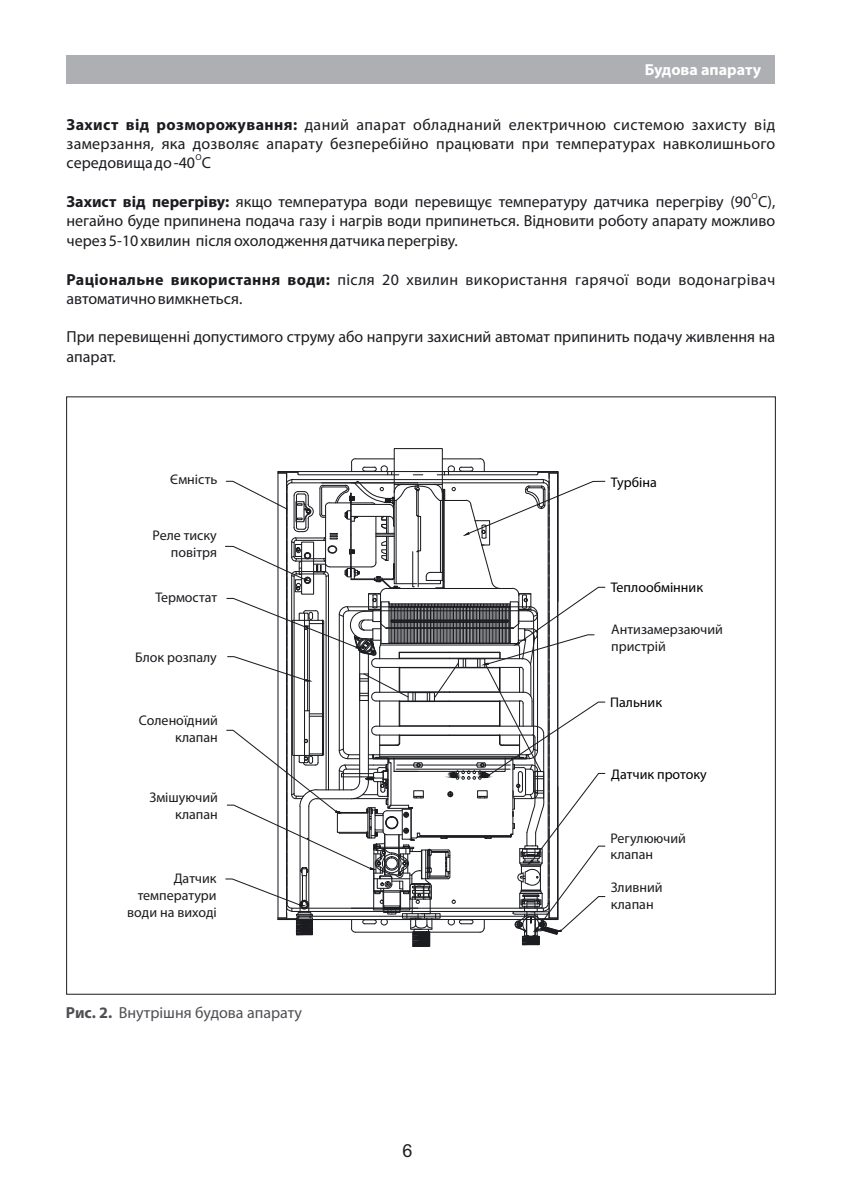
<style>
.page{position:relative;width:842px;height:1191px;background:#fff}
.page>*{position:absolute;margin:0;border:0;box-sizing:border-box;transform-origin:0 0}
.t1{font:18px "Arial";color:#1b1c20}
.t2{font:16px/19.2px "Myriad Pro";letter-spacing:.01em;color:#1b1c20}
.t3{font:16px "Myriad Pro";color:#504e53}
.t4{font:700 16px "Myriad Pro";color:#fff}
.t5{font:14px/16.8px "Myriad Pro";color:#1b1c20;text-align:right}
.t6{font:14px "Myriad Pro";color:#000}
.t7{font:8px "Arial";color:#1b1c20}
.s1{font-weight:700}
</style>
<div class="page">
<svg style="left:225px;top:448px;width:381px;height:499px"></svg>
<div style="left:67px;top:55px;width:708px;height:28px;background:#aeafb2"></div>
<p class="t4" style="left:645px;top:63px;width:118px">Будова апарату</p>
<p class="t2" style="left:67px;top:116px;width:710px"><span class="s1">Захист від розморожування:</span> даний апарат обладнаний електричною системою захисту від замерзання, яка дозволяє апарату безперебійно працювати при температурах навколишнього</p>
<p class="t7" style="left:195px;top:154px;width:8px">О</p>
<p class="t2" style="left:67px;top:154px;width:146px">середовища до -40 С</p>
<p class="t7" style="left:751px;top:193px;width:8px">О</p>
<p class="t2" style="left:67px;top:194px;width:710px;text-align:justify"><span class="s1">Захист від перегріву:</span> якщо температура води перевищує температуру датчика перегріву (90 С), негайно буде припинена подача газу і нагрів води припинеться. Відновити роботу апарату можливо через 5-10 хвилин після охолодження датчика перегріву.</p>
<p class="t2" style="left:67px;top:271px;width:710px"><span class="s1">Раціональне використання води:</span> після 20 хвилин використання гарячої води водонагрівач автоматично вимкнеться.</p>
<p class="t2" style="left:67px;top:329px;width:710px">При перевищенні допустимого струму або напруги захисний автомат припинить подачу живлення на апарат.</p>
<p class="t5" style="left:170px;top:472px;width:49px">Ємність</p>
<p class="t5" style="left:153px;top:528px;width:66px">Реле тиску повітря</p>
<p class="t5" style="left:155px;top:590px;width:63px">Термостат</p>
<p class="t5" style="left:135px;top:650px;width:83px">Блок розпалу</p>
<p class="t5" style="left:139px;top:713px;width:80px">Соленоїдний клапан</p>
<p class="t5" style="left:149px;top:790px;width:70px">Змішуючий клапан</p>
<p class="t5" style="left:127px;top:871px;width:91px">Датчик температури води на виході</p>
<p class="t3" style="left:66px;top:1005px;width:238px"><span class="s1">Рис. 2.</span> Внутрішня будова апарату</p>
<p class="t1" style="left:403px;top:1144px;width:12px">6</p>
<p class="t6" style="left:611px;top:477px;width:47px">Турбіна</p>
<p class="t6" style="left:611px;top:581px;width:94px">Теплообмінник</p>
<p class="t5" style="left:611px;top:622px;width:113px;text-align:left">Антизамерзаючий пристрій</p>
<p class="t6" style="left:610px;top:696px;width:53px">Пальник</p>
<p class="t6" style="left:611px;top:768px;width:97px">Датчик протоку</p>
<p class="t5" style="left:610px;top:830px;width:77px;text-align:left">Регулюючий клапан</p>
<p class="t5" style="left:611px;top:880px;width:53px;text-align:left">Зливний клапан</p>
</div>
